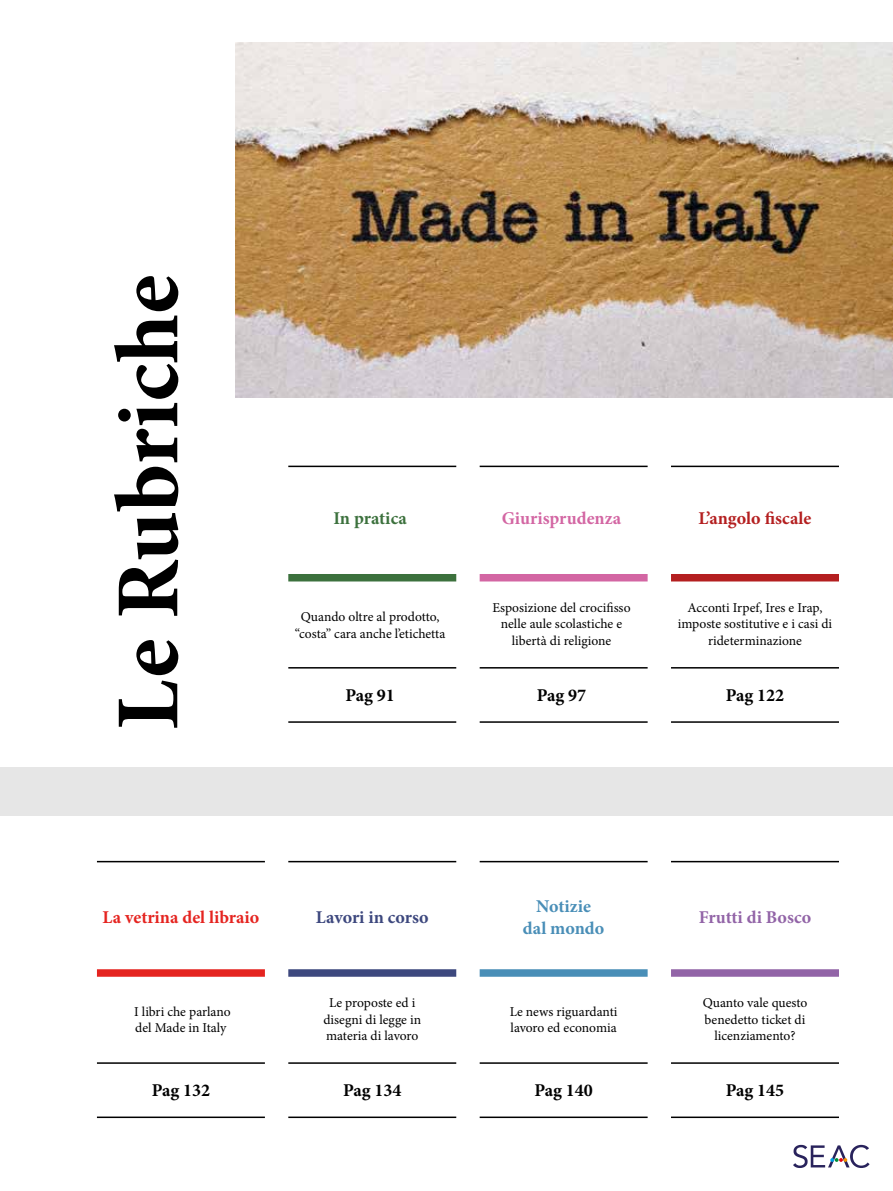
<style>
.page{position:relative;width:893px;height:1191px;background:#fff}
.page>*{position:absolute;margin:0;border:0;box-sizing:border-box;transform-origin:0 0}
.t1{font:700 90px "Minion Pro";color:#000}
.t2{font:700 18px "Minion Pro";color:#000}
.t3{font:700 18px "Minion Pro";color:#e52420}
.t4{font:700 18px/21.6px "Minion Pro";color:#498eb7;text-align:center}
.t5{font:700 18px "Minion Pro";letter-spacing:.005em;color:#b41f20}
.t6{font:700 18px "Minion Pro";color:#d366a3}
.t7{font:700 18px "Minion Pro";color:#3d487e}
.t8{font:700 18px "Minion Pro";color:#9264a7}
.t9{font:700 18px "Minion Pro";letter-spacing:-.005em;color:#3c713d}
.t10{font:13.5px/16.2px "Minion Pro";color:#000;text-align:center}
</style>
<div class="page">
<div style="left:97px;top:969px;width:168px;height:7px;background:#e52420"></div>
<div style="left:288px;top:574px;width:168px;height:7px;background:#3c713d"></div>
<div style="left:288px;top:969px;width:168px;height:7px;background:#3d487e"></div>
<div style="left:480px;top:574px;width:168px;height:7px;background:#d366a3"></div>
<div style="left:480px;top:969px;width:168px;height:7px;background:#498eb7"></div>
<div style="left:671px;top:574px;width:168px;height:7px;background:#b41f20"></div>
<div style="left:671px;top:969px;width:168px;height:7px;background:#9264a7"></div>
<hr style="left:97px;top:861px;width:168px;height:1px;background:#000">
<hr style="left:288px;top:465px;width:168px;height:2px;background:#000">
<hr style="left:288px;top:861px;width:168px;height:1px;background:#000">
<hr style="left:480px;top:465px;width:168px;height:2px;background:#000">
<hr style="left:480px;top:861px;width:168px;height:1px;background:#000">
<hr style="left:671px;top:465px;width:168px;height:2px;background:#000">
<hr style="left:671px;top:861px;width:168px;height:1px;background:#000">
<hr style="left:97px;top:1062px;width:168px;height:1px;background:#000">
<hr style="left:288px;top:667px;width:168px;height:1px;background:#000">
<hr style="left:288px;top:1062px;width:168px;height:1px;background:#000">
<hr style="left:480px;top:667px;width:168px;height:1px;background:#000">
<hr style="left:480px;top:1062px;width:168px;height:1px;background:#000">
<hr style="left:671px;top:667px;width:168px;height:1px;background:#000">
<hr style="left:671px;top:1062px;width:168px;height:1px;background:#000">
<hr style="left:97px;top:1116px;width:168px;height:2px;background:#000">
<hr style="left:288px;top:721px;width:168px;height:2px;background:#000">
<hr style="left:288px;top:1116px;width:168px;height:2px;background:#000">
<hr style="left:480px;top:721px;width:168px;height:2px;background:#000">
<hr style="left:480px;top:1116px;width:168px;height:2px;background:#000">
<hr style="left:671px;top:721px;width:168px;height:2px;background:#000">
<hr style="left:671px;top:1116px;width:168px;height:2px;background:#000">
<img style="left:235px;top:43px;width:658px;height:354px">
<div style="left:0;top:766px;width:893px;height:49px;background:#e6e6e6"></div>
<svg style="left:793px;top:1144px;width:77px;height:24px"></svg>
<h1 class="t1" style="left:85px;top:730px;width:457px;rotate:-90deg">Le Rubriche</h1>
<h2 class="t9" style="left:333px;top:506px;width:75px">In pratica</h2>
<p class="t10" style="left:295px;top:609px;width:152px">Quando oltre al prodotto, “costa” cara anche l’etichetta</p>
<h2 class="t2" style="left:345px;top:682px;width:51px">Pag 91</h2>
<h2 class="t6" style="left:502px;top:506px;width:121px">Giurisprudenza</h2>
<p class="t10" style="left:492px;top:600px;width:140px">Esposizione del crocifisso nelle aule scolastiche e libertà di religione</p>
<h2 class="t2" style="left:537px;top:682px;width:51px">Pag 97</h2>
<h2 class="t5" style="left:698px;top:506px;width:114px">L’angolo fiscale</h2>
<p class="t10" style="left:678px;top:600px;width:156px">Acconti Irpef, Ires e Irap, imposte sostitutive e i casi di rideterminazione</p>
<h2 class="t2" style="left:726px;top:682px;width:60px">Pag 122</h2>
<h2 class="t3" style="left:102px;top:904px;width:158px">La vetrina del libraio</h2>
<h2 class="t7" style="left:316px;top:904px;width:114px">Lavori in corso</h2>
<h2 class="t4" style="left:523px;top:895px;width:83px">Notizie dal mondo</h2>
<h2 class="t8" style="left:699px;top:904px;width:114px">Frutti di Bosco</h2>
<p class="t10" style="left:134px;top:1003px;width:98px;text-align:left">I libri che parlano del Made in Italy</p>
<p class="t10" style="left:323px;top:995px;width:99px">Le proposte ed i disegni di legge in materia di lavoro</p>
<p class="t10" style="left:510px;top:1003px;width:109px;text-align:left">Le news riguardanti lavoro ed economia</p>
<p class="t10" style="left:703px;top:995px;width:106px">Quanto vale questo benedetto ticket di licenziamento?</p>
<h2 class="t2" style="left:152px;top:1077px;width:60px">Pag 132</h2>
<h2 class="t2" style="left:343px;top:1077px;width:60px">Pag 134</h2>
<h2 class="t2" style="left:534px;top:1077px;width:60px">Pag 140</h2>
<h2 class="t2" style="left:726px;top:1077px;width:60px">Pag 145</h2>
</div>
